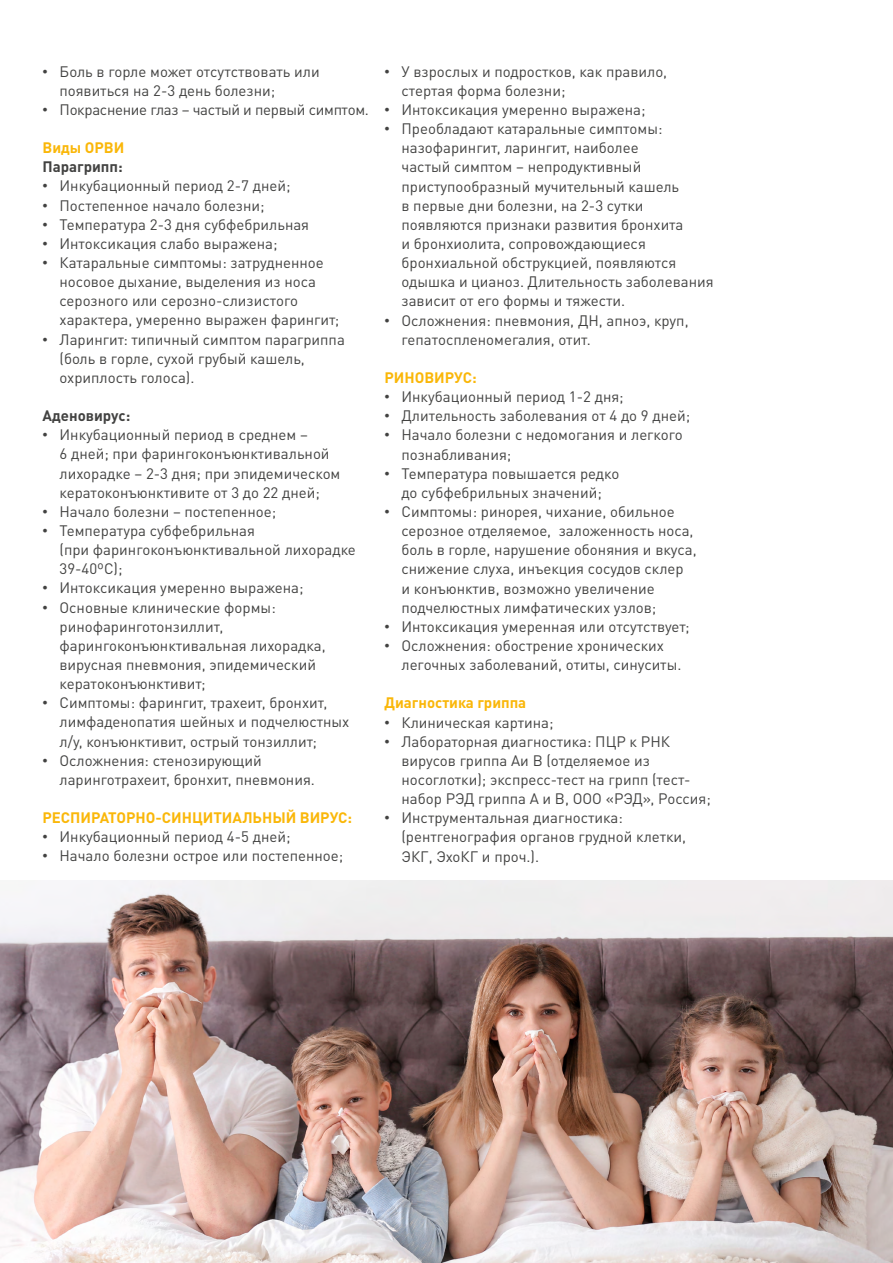
<style>
.page{position:relative;width:893px;height:1263px;background:#fff}
.page>*{position:absolute;margin:0;border:0;box-sizing:border-box;transform-origin:0 0}
.t1{font:15px/19.2px "DIN Pro";color:#424241}
.t2{font:700 15px "DIN Pro";color:#fab709}
.t3{font:15px "DIN Pro";letter-spacing:-.02em;color:#424241}
.t4{font:700 15px "DIN Pro";color:#424241}
.s1{font-family:"Arial"}
</style>
<div class="page">
<img style="left:0;top:880px;width:893px;height:383px">
<p class="t1" style="left:60px;top:60px;width:262px;text-indent:-17px"><span class="s1">•</span> Боль в горле может отсутствовать или появиться на 2-3 день болезни;</p>
<p class="t3" style="left:43px;top:98px;width:328px"><span class="s1">•</span> Покраснение глаз – частый и первый симптом.</p>
<p class="t2" style="left:43px;top:135px;width:83px">Виды ОРВИ</p>
<p class="t4" style="left:43px;top:154px;width:82px">Парагрипп:</p>
<p class="t1" style="left:43px;top:175px;width:249px"><span class="s1">•</span> Инкубационный период 2-7 дней;</p>
<p class="t1" style="left:43px;top:194px;width:224px"><span class="s1">•</span> Постепенное начало болезни;</p>
<p class="t1" style="left:43px;top:213px;width:268px"><span class="s1">•</span> Температура 2-3 дня субфебрильная</p>
<p class="t1" style="left:43px;top:232px;width:236px"><span class="s1">•</span> Интоксикация слабо выражена;</p>
<p class="t1" style="left:60px;top:251px;width:281px;text-indent:-17px"><span class="s1">•</span> Катаральные симптомы: затрудненное носовое дыхание, выделения из носа серозного или серозно-слизистого характера, умеренно выражен фарингит;</p>
<p class="t1" style="left:60px;top:328px;width:287px;text-indent:-17px"><span class="s1">•</span> Ларингит: типичный симптом парагриппа (боль в горле, сухой грубый кашель, охриплость голоса).</p>
<p class="t4" style="left:43px;top:403px;width:89px">Аденовирус:</p>
<p class="t1" style="left:60px;top:424px;width:282px;text-indent:-17px"><span class="s1">•</span> Инкубационный период в среднем –<br>6 дней; при фарингоконъюнктивальной лихорадке – 2-3 дня; при эпидемическом кератоконъюнктивите от 3 до 22 дней;</p>
<p class="t1" style="left:43px;top:500px;width:235px"><span class="s1">•</span> Начало болезни – постепенное;</p>
<p class="t1" style="left:60px;top:519px;width:298px;text-indent:-17px"><span class="s1">•</span> Температура субфебрильная<br>(при фарингоконъюнктивальной лихорадке<br>39-40ºС);</p>
<p class="t1" style="left:43px;top:577px;width:262px"><span class="s1">•</span> Интоксикация умеренно выражена;</p>
<p class="t1" style="left:60px;top:596px;width:268px;text-indent:-17px"><span class="s1">•</span> Основные клинические формы: ринофаринготонзиллит, фарингоконъюнктивальная лихорадка, вирусная пневмония, эпидемический кератоконъюнктивит;</p>
<p class="t1" style="left:60px;top:692px;width:291px;text-indent:-17px"><span class="s1">•</span> Симптомы: фарингит, трахеит, бронхит, лимфаденопатия шейных и подчелюстных л/у, конъюнктивит, острый тонзиллит;</p>
<p class="t1" style="left:60px;top:749px;width:257px;text-indent:-17px"><span class="s1">•</span> Осложнения: стенозирующий ларинготрахеит, бронхит, пневмония.</p>
<p class="t2" style="left:43px;top:805px;width:311px">РЕСПИРАТОРНО-СИНЦИТИАЛЬНЫЙ ВИРУС:</p>
<p class="t1" style="left:43px;top:826px;width:249px"><span class="s1">•</span> Инкубационный период 4-5 дней;</p>
<p class="t1" style="left:43px;top:845px;width:302px"><span class="s1">•</span> Начало болезни острое или постепенное;</p>
<p class="t1" style="left:401px;top:60px;width:267px;text-indent:-17px"><span class="s1">•</span> У взрослых и подростков, как правило, стертая форма болезни;</p>
<p class="t1" style="left:384px;top:99px;width:262px"><span class="s1">•</span> Интоксикация умеренно выражена;</p>
<p class="t1" style="left:401px;top:118px;width:314px;text-indent:-17px"><span class="s1">•</span> Преобладают катаральные симптомы: назофарингит, ларингит, наиболее<br>частый симптом – непродуктивный приступообразный мучительный кашель<br>в первые дни болезни, на 2-3 сутки появляются признаки развития бронхита<br>и бронхиолита, сопровождающиеся бронхиальной обструкцией, появляются одышка и цианоз. Длительность заболевания зависит от его формы и тяжести.</p>
<p class="t1" style="left:401px;top:309px;width:289px;text-indent:-17px"><span class="s1">•</span> Осложнения: пневмония, ДН, апноэ, круп, гепатоспленомегалия, отит.</p>
<p class="t2" style="left:384px;top:365px;width:94px">РИНОВИРУС:</p>
<p class="t1" style="left:384px;top:386px;width:241px"><span class="s1">•</span> Инкубационный период 1-2 дня;</p>
<p class="t1" style="left:384px;top:405px;width:307px"><span class="s1">•</span> Длительность заболевания от 4 до 9 дней;</p>
<p class="t1" style="left:401px;top:424px;width:283px;text-indent:-17px"><span class="s1">•</span> Начало болезни с недомогания и легкого познабливания;</p>
<p class="t1" style="left:384px;top:462px;width:236px;text-align:center"><span class="s1">•</span> Температура повышается редко до субфебрильных значений;</p>
<p class="t1" style="left:401px;top:500px;width:297px;text-indent:-17px"><span class="s1">•</span> Симптомы: ринорея, чихание, обильное серозное отделяемое, заложенность носа, боль в горле, нарушение обоняния и вкуса, снижение слуха, инъекция сосудов склер<br>и конъюнктив, возможно увеличение подчелюстных лимфатических узлов;</p>
<p class="t1" style="left:384px;top:615px;width:307px"><span class="s1">•</span> Интоксикация умеренная или отсутствует;</p>
<p class="t1" style="left:401px;top:634px;width:281px;text-indent:-17px"><span class="s1">•</span> Осложнения: обострение хронических легочных заболеваний, отиты, синуситы.</p>
<p class="t2" style="left:384px;top:690px;width:143px">Диагностика гриппа</p>
<p class="t1" style="left:384px;top:711px;width:171px"><span class="s1">•</span> Клиническая картина;</p>
<p class="t1" style="left:401px;top:730px;width:311px;text-indent:-17px"><span class="s1">•</span> Лабораторная диагностика: ПЦР к РНК вирусов гриппа Аи В (отделяемое из носоглотки); экспресс-тест на грипп (тест&shy;набор РЭД гриппа А и В, ООО «РЭД», Россия;</p>
<p class="t1" style="left:401px;top:807px;width:286px;text-indent:-17px"><span class="s1">•</span> Инструментальная диагностика: (рентгенография органов грудной клетки,<br>ЭКГ, ЭхоКГ и проч.).</p>
</div>
